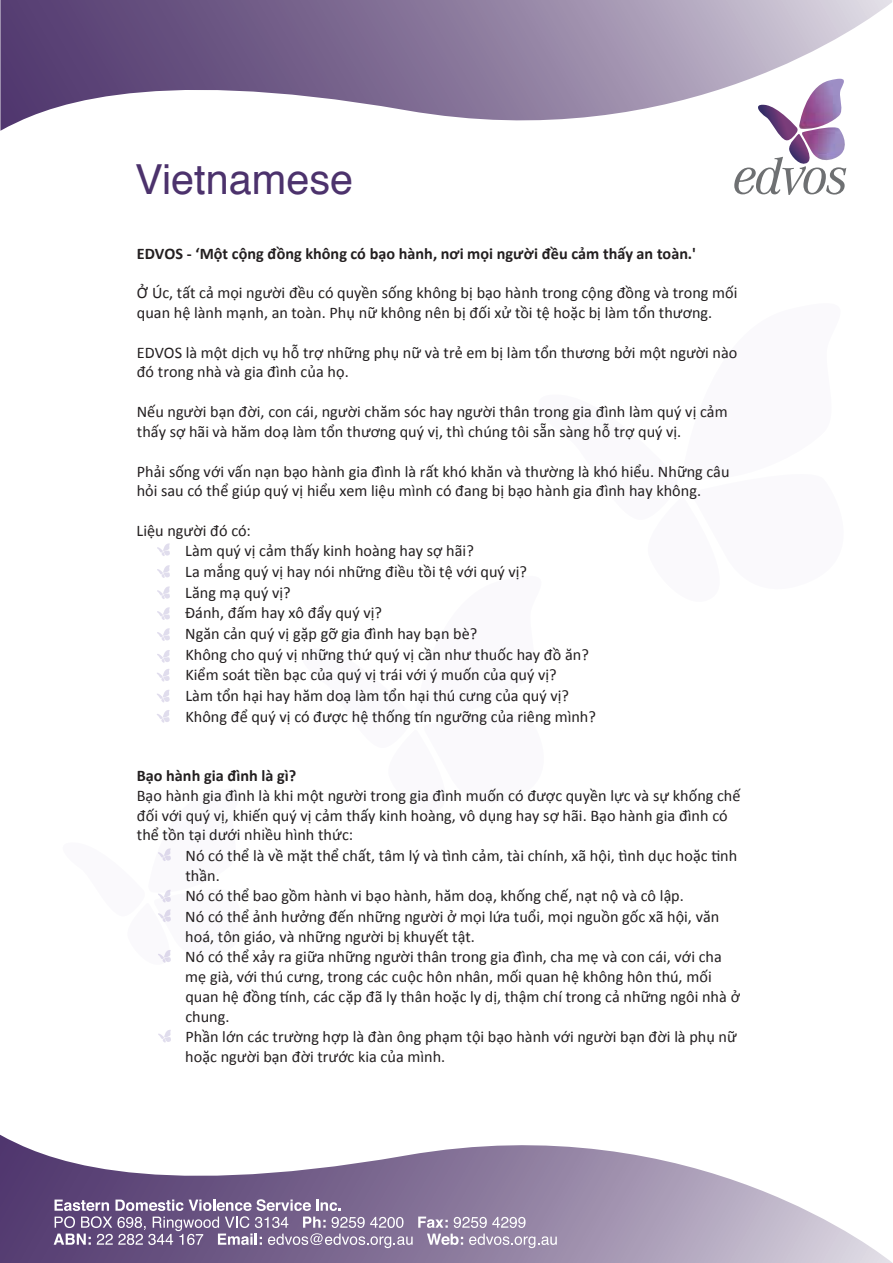
<style>
.page{position:relative;width:893px;height:1263px;background:#fff}
.page>*{position:absolute;margin:0;border:0;box-sizing:border-box;transform-origin:0 0}
.t1{font:41.4px "Helvetica";color:#4c326c}
.t2{font:16.2px/20.1px "Calibri";color:#231f20}
.t3{font:700 16.2px "Calibri";color:#231f20}
</style>
<div class="page">
<svg style="left:734px;top:158px;width:112px;height:36px"></svg>
<svg style="left:0;top:0;width:892px;height:158px"></svg>
<svg style="left:0;top:1134px;width:892px;height:129px"></svg>
<svg style="left:54px;top:1199px;width:503px;height:49px;background:#9181a2"></svg>
<svg style="left:158px;top:1030px;width:13px;height:12px"></svg>
<svg style="left:158px;top:848px;width:13px;height:115px"></svg>
<svg style="left:157px;top:565px;width:13px;height:13px"></svg>
<svg style="left:157px;top:607px;width:13px;height:13px"></svg>
<svg style="left:157px;top:628px;width:13px;height:13px"></svg>
<svg style="left:157px;top:586px;width:13px;height:13px"></svg>
<svg style="left:157px;top:543px;width:13px;height:13px"></svg>
<svg style="left:157px;top:650px;width:13px;height:13px"></svg>
<svg style="left:157px;top:669px;width:13px;height:12px"></svg>
<svg style="left:157px;top:690px;width:13px;height:12px"></svg>
<svg style="left:157px;top:710px;width:13px;height:13px"></svg>
<h1 class="t1" style="left:135px;top:148px;width:219px">Vietnamese</h1>
<p class="t3" style="left:137px;top:243px;width:561px">EDVOS - ‘Một cộng đồng không có bạo hành, nơi mọi người đều cảm thấy an toàn.'</p>
<p class="t2" style="left:137px;top:283px;width:602px">Ở Úc, tất cả mọi người đều có quyền sống không bị bạo hành trong cộng đồng và trong mối quan hệ lành mạnh, an toàn. Phụ nữ không nên bị đối xử tồi tệ hoặc bị làm tổn thương.</p>
<p class="t2" style="left:137px;top:342px;width:602px">EDVOS là một dịch vụ hỗ trợ những phụ nữ và trẻ em bị làm tổn thương bởi một người nào đó trong nhà và gia đình của họ.</p>
<p class="t2" style="left:137px;top:402px;width:592px">Nếu người bạn đời, con cái, người chăm sóc hay người thân trong gia đình làm quý vị cảm thấy sợ hãi và hăm doạ làm tổn thương quý vị, thì chúng tôi sẵn sàng hỗ trợ quý vị.</p>
<p class="t2" style="left:137px;top:461px;width:594px">Phải sống với vấn nạn bạo hành gia đình là rất khó khăn và thường là khó hiểu. Những câu hỏi sau có thể giúp quý vị hiểu xem liệu mình có đang bị bạo hành gia đình hay không.</p>
<p class="t2" style="left:185px;top:520px;width:412px;line-height:20.7px;text-indent:-49px">Liệu người đó có:<br>Làm quý vị cảm thấy kinh hoàng hay sợ hãi?<br>La mắng quý vị hay nói những điều tồi tệ với quý vị?<br>Lăng mạ quý vị?<br>Đánh, đấm hay xô đẩy quý vị?<br>Ngăn cản quý vị gặp gỡ gia đình hay bạn bè?<br>Không cho quý vị những thứ quý vị cần như thuốc hay đồ ăn?<br>Kiểm soát tiền bạc của quý vị trái với ý muốn của quý vị?<br>Làm tổn hại hay hăm doạ làm tổn hại thú cưng của quý vị?<br>Không để quý vị có được hệ thống tín ngưỡng của riêng mình?</p>
<p class="t3" style="left:137px;top:765px;width:161px">Bạo hành gia đình là gì?</p>
<p class="t2" style="left:137px;top:785px;width:605px">Bạo hành gia đình là khi một người trong gia đình muốn có được quyền lực và sự khống chế đối với quý vị, khiến quý vị cảm thấy kinh hoàng, vô dụng hay sợ hãi. Bạo hành gia đình có thể tồn tại dưới nhiều hình thức:</p>
<p class="t2" style="left:185px;top:845px;width:556px">Nó có thể là về mặt thể chất, tâm lý và tình cảm, tài chính, xã hội, tình dục hoặc tinh thần.<br>Nó có thể bao gồm hành vi bạo hành, hăm doạ, khống chế, nạt nộ và cô lập.<br>Nó có thể ảnh hưởng đến những người ở mọi lứa tuổi, mọi nguồn gốc xã hội, văn hoá, tôn giáo, và những người bị khuyết tật.<br>Nó có thể xảy ra giữa những người thân trong gia đình, cha mẹ và con cái, với cha mẹ già, với thú cưng, trong các cuộc hôn nhân, mối quan hệ không hôn thú, mối quan hệ đồng tính, các cặp đã ly thân hoặc ly dị, thậm chí trong cả những ngôi nhà ở chung.<br>Phần lớn các trường hợp là đàn ông phạm tội bạo hành với người bạn đời là phụ nữ hoặc người bạn đời trước kia của mình.</p>
</div>
